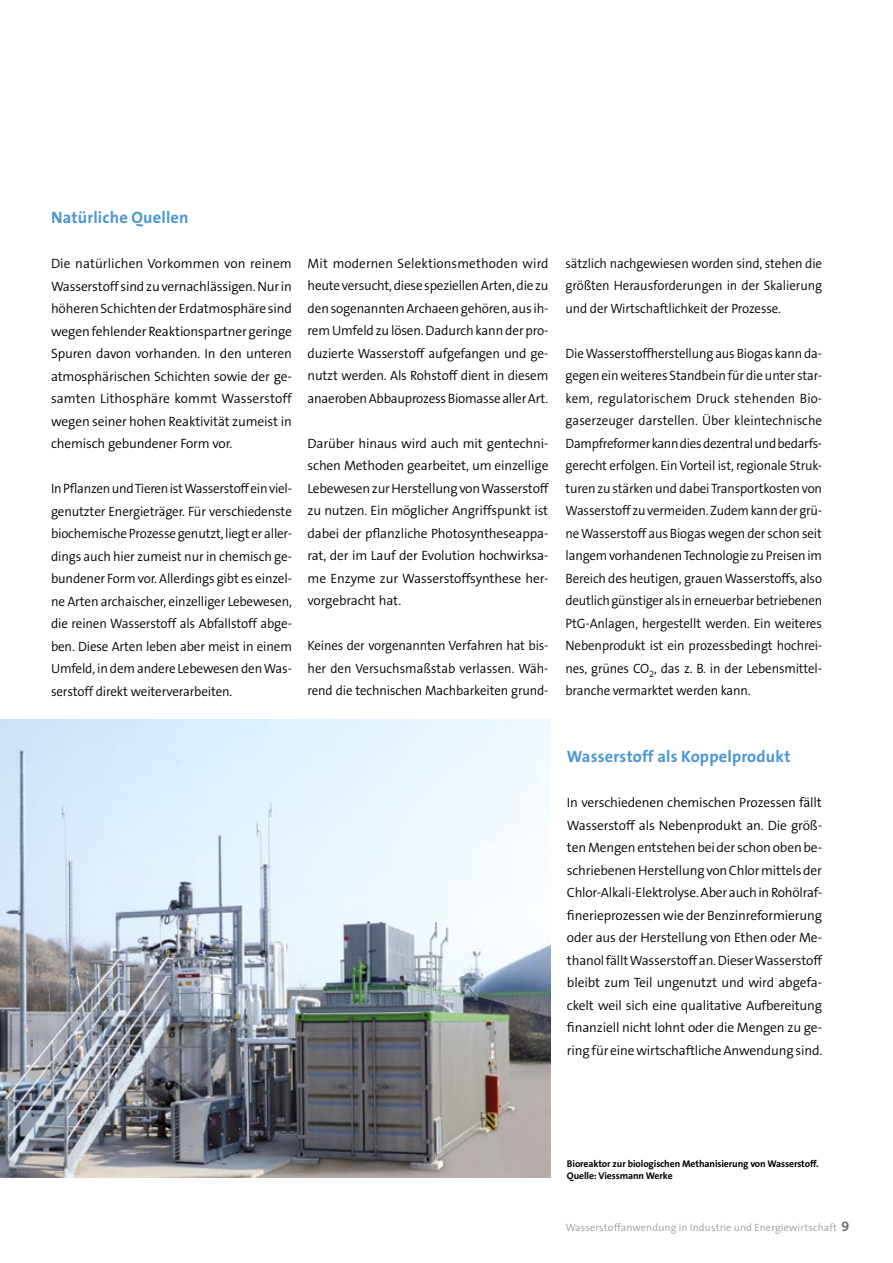
<style>
.page{position:relative;width:893px;height:1263px;background:#fff}
.page>*{position:absolute;margin:0;border:0;box-sizing:border-box;transform-origin:0 0}
.HeadFließ{font:700 16.5px "The Sans B7";letter-spacing:.01em;color:#4997d2}
.Fließtext{font:300 13.5px/22.5px "The Sans B4";letter-spacing:-.01em;color:#000;text-align:justify}
.Fließtext-2{font:300 13.5px/22.5px "The Sans B4";letter-spacing:-.01em;color:#000;text-align:justify;scale:.96 1}
.t1{font:300 10.5px "The Sans B4";letter-spacing:.01em;color:#9d9d9c}
.BU{font:700 9.75px "The Sans B7";letter-spacing:-.01em;color:#000}
.s1{font-family:"The Sans B7";font-weight:700;font-size:14.25px;color:#706f6f}
</style>
<div class="page">
<img style="left:0;top:720px;width:550px;height:458px">
<p class="HeadFließ" style="left:51px;top:209px;width:139px">Natürliche Quellen</p>
<p class="Fließtext" style="left:51px;top:253px;width:242px">Die natürlichen Vorkommen von reinem Wasserstoff sind zu vernachlässigen. Nur in höheren Schichten der Erdatmosphäre sind wegen fehlender Reaktionspartner geringe Spuren davon vorhanden. In den unteren atmosphärischen Schichten sowie der ge&shy;samten Lithosphäre kommt Wasserstoff wegen seiner hohen Reaktivität zumeist in chemisch gebundener Form vor.</p>
<p class="Fließtext" style="left:51px;top:478px;width:242px">In Pflanzen und Tieren ist Wasserstoff ein viel&shy;genutzter Energieträger. Für verschiedenste biochemische Prozesse genutzt, liegt er aller&shy;dings auch hier zumeist nur in chemisch ge&shy;bundener Form vor. Allerdings gibt es einzel&shy;ne Arten archaischer, einzelliger Lebewesen, die reinen Wasserstoff als Abfallstoff abge&shy;ben. Diese Arten leben aber meist in einem Umfeld, in dem andere Lebewesen den Was&shy;serstoff direkt weiterverarbeiten.</p>
<p class="Fließtext" style="left:308px;top:252px;width:243px">Mit modernen Selektionsmethoden wird heute versucht, diese speziellen Arten, die zu den sogenannten Archaeen gehören, aus ih&shy;rem Umfeld zu lösen. Dadurch kann der pro&shy;duzierte Wasserstoff aufgefangen und ge&shy;nutzt werden. Als Rohstoff dient in diesem anaeroben Abbauprozess Biomasse aller Art.</p>
<p class="Fließtext" style="left:308px;top:432px;width:243px">Darüber hinaus wird auch mit gentechni&shy;schen Methoden gearbeitet, um einzellige Lebewesen zur Herstellung von Wasserstoff zu nutzen. Ein möglicher Angriffspunkt ist dabei der pflanzliche Photosyntheseappa&shy;rat, der im Lauf der Evolution hochwirksa&shy;me Enzyme zur Wasserstoffsynthese her&shy;vorgebracht hat.</p>
<p class="Fließtext-2" style="left:308px;top:635px;width:252px">Keines der vorgenannten Verfahren hat bis&shy;her den Versuchsmaßstab verlassen. Wäh&shy;rend die technischen Machbarkeiten grund-</p>
<p class="Fließtext-2" style="left:566px;top:252px;width:269px">sätzlich nachgewiesen worden sind, stehen die größten Herausforderungen in der Skalierung und der Wirtschaftlichkeit der Prozesse.</p>
<p class="Fließtext-2" style="left:566px;top:342px;width:269px">Die Wasserstoffherstellung aus Biogas kann da&shy;gegen ein weiteres Standbein für die unter star&shy;kem, regulatorischem Druck stehenden Bio&shy;gaserzeuger darstellen. Über kleintechnische Dampfreformer kann dies dezentral und bedarfs&shy;gerecht erfolgen. Ein Vorteil ist, regionale Struk&shy;turen zu stärken und dabei Transportkosten von Wasserstoff zu vermeiden. Zudem kann der grü&shy;ne Wasserstoff aus Biogas wegen der schon seit langem vorhandenen Technologie zu Preisen im Bereich des heutigen, grauen Wasserstoffs, also deutlich günstiger als in erneuerbar betriebenen PtG-Anlagen, hergestellt werden. Ein weiteres Nebenprodukt ist ein prozessbedingt hochrei&shy;nes, grünes CO<sub>2</sub>, das z. B. in der Lebensmittel&shy;branche vermarktet werden kann.</p>
<p class="HeadFließ" style="left:567px;top:748px;width:225px">Wasserstoff als Koppelprodukt</p>
<p class="Fließtext" style="left:567px;top:792px;width:257px">In verschiedenen chemischen Prozessen fällt Wasserstoff als Nebenprodukt an. Die größ&shy;ten Mengen entstehen bei der schon oben be&shy;schriebenen Herstellung von Chlor mittels der Chlor-Alkali-Elektrolyse. Aber auch in Rohölraf&shy;finerieprozessen wie der Benzinreformierung oder aus der Herstellung von Ethen oder Me&shy;thanol fällt Wasserstoff an. Dieser Wasserstoff bleibt zum Teil ungenutzt und wird abgefa&shy;ckelt weil sich eine qualitative Aufbereitung finanziell nicht lohnt oder die Mengen zu ge&shy;ring für eine wirtschaftliche Anwendung sind.</p>
<p class="BU" style="left:567px;top:1158px;width:253px">Bioreaktor zur biologischen Methanisierung von Wasserstoff.</p>
<p class="BU" style="left:567px;top:1170px;width:107px">Quelle: Viessmann Werke</p>
<p class="t1" style="left:566px;top:1222px;width:285px">Wasserstoffanwendung in Industrie und Energiewirtschaft <span class="s1">9</span></p>
</div>
